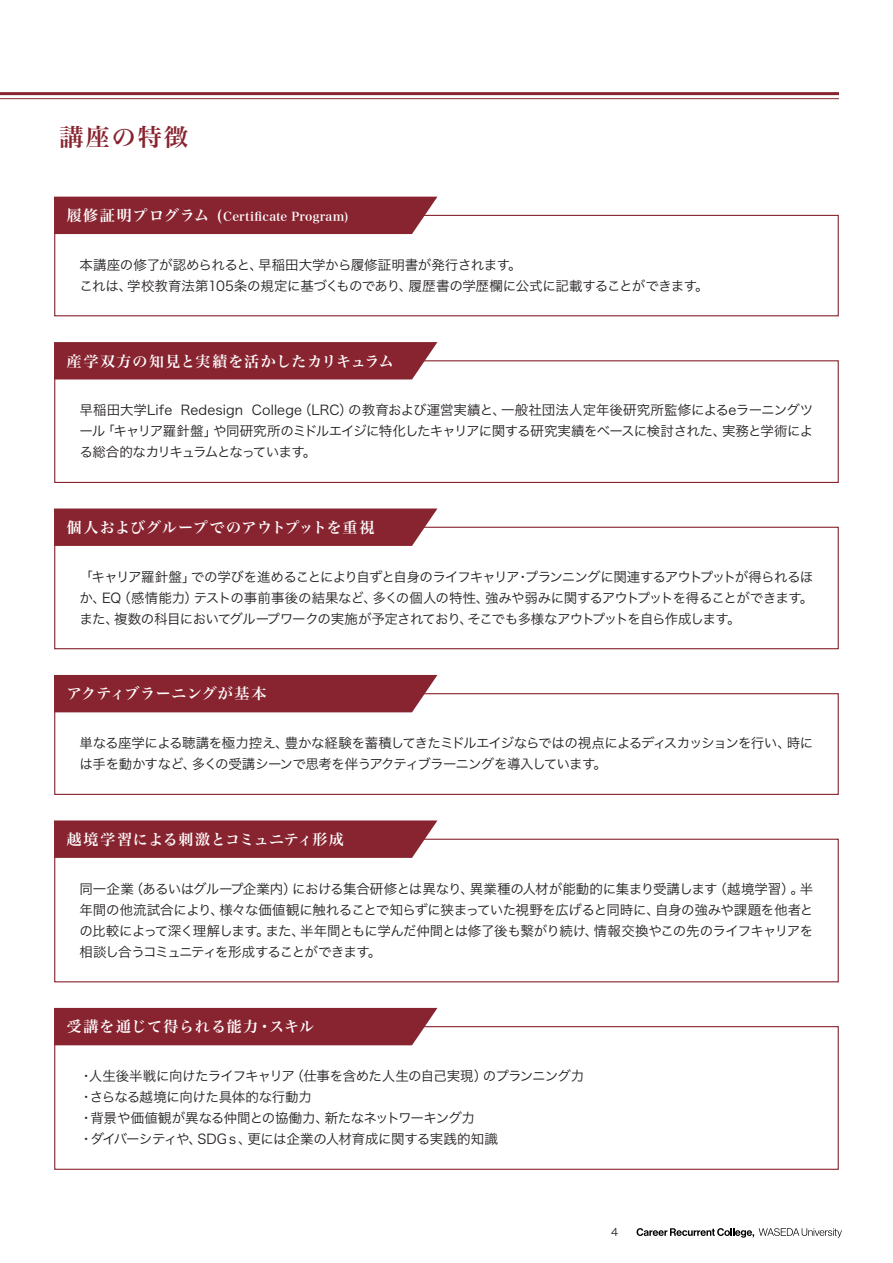
<style>
.page{position:relative;width:893px;height:1263px;background:#fff}
.page>*{position:absolute;margin:0;border:0;box-sizing:border-box;transform-origin:0 0}
.見出しの文字{font:24px "Hira Min Pro W6";letter-spacing:.09em;color:#882430}
.t1{font:15px "Hira Min Pro W6";letter-spacing:.045em;color:#fff}
.t2{font:15px "Hira Min Pro W6";letter-spacing:.025em;color:#fff}
.本文_一般{font:13.5px/21px "Hira Kaku Pro W3";letter-spacing:-.04em;color:#231f20;text-align:justify}
.本文_一般-2{font:13.5px "Hira Kaku Pro W3";letter-spacing:-.015em;color:#231f20}
.t3{font:12px "Hira Min Pro W6";letter-spacing:.025em;color:#fff}
.t4{font:10.5px "Hira Kaku Pro W3";color:#231f20}
.s1{font-size:15px}
</style>
<div class="page">
<svg style="left:636px;top:1228px;width:206px;height:9px"></svg>
<hr style="left:0;top:98px;width:839px;height:1px;background:#882430">
<hr style="left:0;top:92px;width:839px;height:3px;background:#882430">
<div style="left:54px;top:215px;width:785px;height:101px;border:1px solid #882430"></div>
<div style="left:54px;top:197px;width:383px;height:37px;background:#882430"></div>
<div style="left:54px;top:360px;width:785px;height:123px;border:1px solid #882430"></div>
<div style="left:54px;top:342px;width:383px;height:37px;background:#882430"></div>
<div style="left:54px;top:527px;width:785px;height:122px;border:1px solid #882430"></div>
<svg style="left:54px;top:508px;width:383px;height:38px;background:#8d2d39"></svg>
<div style="left:54px;top:693px;width:785px;height:102px;border:1px solid #882430"></div>
<div style="left:54px;top:675px;width:383px;height:37px;background:#882430"></div>
<div style="left:54px;top:839px;width:785px;height:143px;border:1px solid #882430"></div>
<svg style="left:54px;top:820px;width:383px;height:38px;background:#8d2d39"></svg>
<div style="left:54px;top:1026px;width:785px;height:144px;border:1px solid #882430"></div>
<div style="left:54px;top:1008px;width:383px;height:37px;background:#882430"></div>
<p class="見出しの文字" style="left:60px;top:115px;width:130px">講座の特徴</p>
<p class="t3" style="left:67px;top:206px;width:283px"><span class="s1">履修証明プログラム (</span>Certificate Program)</p>
<p class="本文_一般-2" style="left:80px;top:253px;width:444px">本講座の修了が認められると、早稲田大学から履修証明書が発行されます。</p>
<p class="本文_一般-2" style="left:80px;top:274px;width:631px">これは、学校教育法第105条の規定に基づくものであり、履歴書の学歴欄に公式に記載することができます。</p>
<p class="t1" style="left:67px;top:348px;width:329px">産学双方の知見と実績を活かしたカリキュラム</p>
<p class="本文_一般" style="left:80px;top:399px;width:735px">早稲田大学Life Redesign College（LRC）の教育および運営実績と、一般社団法人定年後研究所監修によるeラーニングツール「キャリア羅針盤」や同研究所のミドルエイジに特化したキャリアに関する研究実績をベースに検討された、実務と学術による総合的なカリキュラムとなっています。</p>
<p class="t2" style="left:67px;top:514px;width:309px">個人およびグループでのアウトプットを重視</p>
<p class="本文_一般" style="left:80px;top:565px;width:735px">「キャリア羅針盤」での学びを進めることにより自ずと自身のライフキャリア・プランニングに関連するアウトプットが得られるほか、EQ（感情能力）テストの事前事後の結果など、多くの個人の特性、強みや弱みに関するアウトプットを得ることができます。また、複数の科目においてグループワークの実施が予定されており、そこでも多様なアウトプットを自ら作成します。</p>
<p class="t1" style="left:67px;top:680px;width:201px">アクティブラーニングが基本</p>
<p class="本文_一般" style="left:80px;top:732px;width:735px">単なる座学による聴講を極力控え、豊かな経験を蓄積してきたミドルエイジならではの視点によるディスカッションを行い、時には手を動かすなど、多くの受講シーンで思考を伴うアクティブラーニングを導入しています。</p>
<p class="t1" style="left:67px;top:826px;width:279px">越境学習による刺激とコミュニティ形成</p>
<p class="本文_一般" style="left:80px;top:877px;width:735px">同一企業（あるいはグループ企業内）における集合研修とは異なり、異業種の人材が能動的に集まり受講します（越境学習）。半年間の他流試合により、様々な価値観に触れることで知らずに狭まっていた視野を広げると同時に、自身の強みや課題を他者との比較によって深く理解します。また、半年間ともに学んだ仲間とは修了後も繋がり続け、情報交換やこの先のライフキャリアを相談し合うコミュニティを形成することができます。</p>
<p class="t1" style="left:67px;top:1013px;width:249px">受講を通じて得られる能力・スキル</p>
<p class="本文_一般" style="left:80px;top:1065px;width:506px">・人生後半戦に向けたライフキャリア（仕事を含めた人生の自己実現）のプランニング力</p>
<p class="本文_一般" style="left:80px;top:1086px;width:234px">・さらなる越境に向けた具体的な行動力</p>
<p class="本文_一般" style="left:80px;top:1107px;width:397px">・背景や価値観が異なる仲間との協働力、新たなネットワーキング力</p>
<p class="本文_一般" style="left:80px;top:1128px;width:420px">・ダイバーシティや、SDGｓ、更には企業の人材育成に関する実践的知識</p>
<p class="t4" style="left:611px;top:1223px;width:8px">4</p>
</div>
